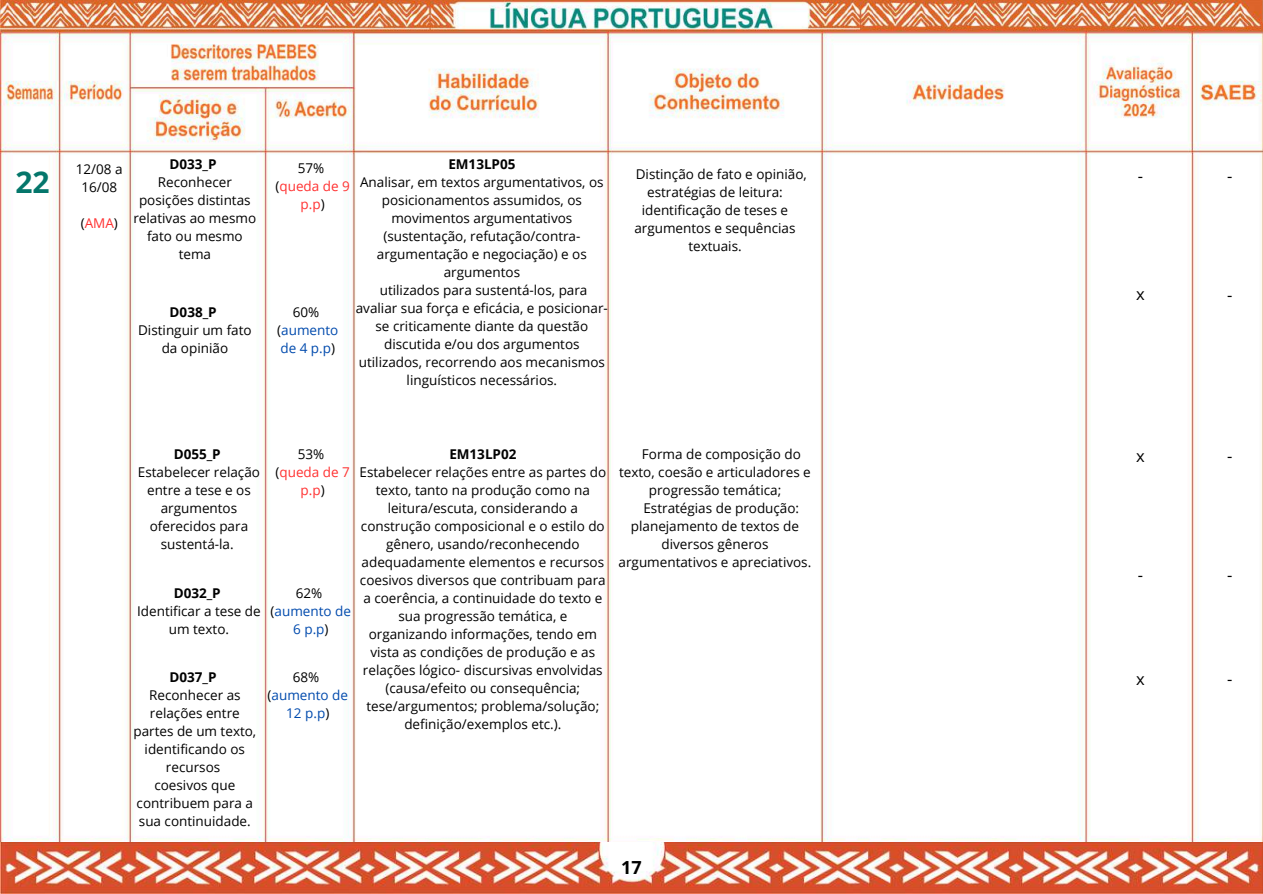
<style>
.page{position:relative;width:1263px;height:894px;background:#fff}
.page>*{position:absolute;margin:0;border:0;box-sizing:border-box;transform-origin:0 0}
.t1{font:700 30px "Open Sans";color:#05766b}
.t2{font:700 18px "Open Sans";color:#000}
.t3{font:16.5px "Open Sans";color:#000}
.t4{font:13.5px/18px "Open Sans";color:#000;text-align:center}
.t5{font:13.5px/18px "Open Sans";color:#004aad;text-align:center}
.t6{font:700 13.5px "Open Sans";color:#000}
.t7{font:13.5px/18px "Open Sans";color:#ff3131;text-align:center}
.s1{color:#000}
</style>
<div class="page">
<img style="left:0;top:641px;width:1263px;height:252px">
<img style="left:0;top:0;width:1263px;height:641px">
<h1 class="t1" style="left:15px;top:161px;width:36px">22</h1>
<p class="t4" style="left:76px;top:160px;width:48px">12/08 a<br>16/08</p>
<p class="t7" style="left:81px;top:214px;width:39px"><span class="s1">(</span>AMA<span class="s1">)</span></p>
<p class="t6" style="left:170px;top:154px;width:49px">D033_P</p>
<p class="t4" style="left:133px;top:172px;width:124px">Reconhecer posições distintas relativas ao mesmo fato ou mesmo tema</p>
<p class="t6" style="left:170px;top:303px;width:49px">D038_P</p>
<p class="t4" style="left:138px;top:321px;width:115px">Distinguir um fato da opinião</p>
<p class="t6" style="left:448px;top:154px;width:69px">EM13LP05</p>
<p class="t4" style="left:356px;top:172px;width:254px">Analisar, em textos argumentativos, os posicionamentos assumidos, os movimentos argumentativos (sustentação, refutação/contra&shy;argumentação e negociação) e os argumentos<br>utilizados para sustentá-los, para avaliar sua força e eficácia, e posicionar&shy;se criticamente diante da questão discutida e/ou dos argumentos utilizados, recorrendo aos mecanismos linguísticos necessários.</p>
<p class="t7" style="left:275px;top:158px;width:76px"><span class="s1">57%<br>(</span>queda de 9 p.p<span class="s1">)</span></p>
<p class="t5" style="left:277px;top:303px;width:63px"><span class="s1">60% (</span>aumento de 4 p.p<span class="s1">)</span></p>
<p class="t4" style="left:636px;top:165px;width:173px">Distinção de fato e opinião,</p>
<p class="t4" style="left:647px;top:183px;width:137px">estratégias de leitura:</p>
<p class="t4" style="left:642px;top:201px;width:148px">identificação de teses e</p>
<p class="t4" style="left:634px;top:219px;width:163px">argumentos e sequências</p>
<p class="t4" style="left:688px;top:237px;width:55px">textuais.</p>
<p class="t6" style="left:174px;top:444px;width:49px">D055_P</p>
<p class="t4" style="left:138px;top:462px;width:124px">Estabelecer relação entre a tese e os argumentos oferecidos para sustentá-la.</p>
<p class="t6" style="left:174px;top:583px;width:49px">D032_P</p>
<p class="t4" style="left:137px;top:601px;width:125px">Identificar a tese de um texto.</p>
<p class="t6" style="left:170px;top:667px;width:49px">D037_P</p>
<p class="t4" style="left:133px;top:685px;width:124px">Reconhecer as relações entre partes de um texto, identificando os recursos<br>coesivos que contribuem para a sua continuidade.</p>
<p class="t7" style="left:275px;top:444px;width:76px"><span class="s1">53%<br>(</span>queda de 7 p.p<span class="s1">)</span></p>
<p class="t5" style="left:271px;top:583px;width:82px"><span class="s1">62% (</span>aumento de<br>6 p.p<span class="s1">)</span></p>
<p class="t5" style="left:268px;top:667px;width:82px"><span class="s1">68% (</span>aumento de<br>12 p.p<span class="s1">)</span></p>
<p class="t6" style="left:449px;top:444px;width:69px">EM13LP02</p>
<p class="t4" style="left:359px;top:462px;width:248px">Estabelecer relações entre as partes do texto, tanto na produção como na leitura/escuta, considerando a construção composicional e o estilo do gênero, usando/reconhecendo adequadamente elementos e recursos coesivos diversos que contribuam para a coerência, a continuidade do texto e sua progressão temática, e organizando informações, tendo em vista as condições de produção e as relações lógico- discursivas envolvidas (causa/efeito ou consequência; tese/argumentos; problema/solução; definição/exemplos etc.).</p>
<p class="t4" style="left:642px;top:444px;width:160px">Forma de composição do</p>
<p class="t4" style="left:619px;top:462px;width:193px">texto, coesão e articuladores e</p>
<p class="t4" style="left:649px;top:480px;width:134px">progressão temática;</p>
<p class="t4" style="left:643px;top:498px;width:157px">Estratégias de produção:</p>
<p class="t4" style="left:631px;top:516px;width:170px">planejamento de textos de</p>
<p class="t4" style="left:661px;top:534px;width:108px">diversos gêneros</p>
<p class="t4" style="left:619px;top:552px;width:194px">argumentativos e apreciativos.</p>
<h2 class="t2" style="left:621px;top:854px;width:22px">17</h2>
<p class="t3" style="left:1138px;top:164px;width:7px">-</p>
<p class="t3" style="left:1227px;top:164px;width:7px">-</p>
<p class="t3" style="left:1136px;top:282px;width:10px">x</p>
<p class="t3" style="left:1136px;top:444px;width:10px">x</p>
<p class="t3" style="left:1227px;top:283px;width:7px">-</p>
<p class="t3" style="left:1227px;top:444px;width:7px">-</p>
<p class="t3" style="left:1138px;top:563px;width:7px">-</p>
<p class="t3" style="left:1227px;top:563px;width:7px">-</p>
<p class="t3" style="left:1136px;top:667px;width:10px">x</p>
<p class="t3" style="left:1227px;top:667px;width:7px">-</p>
</div>
